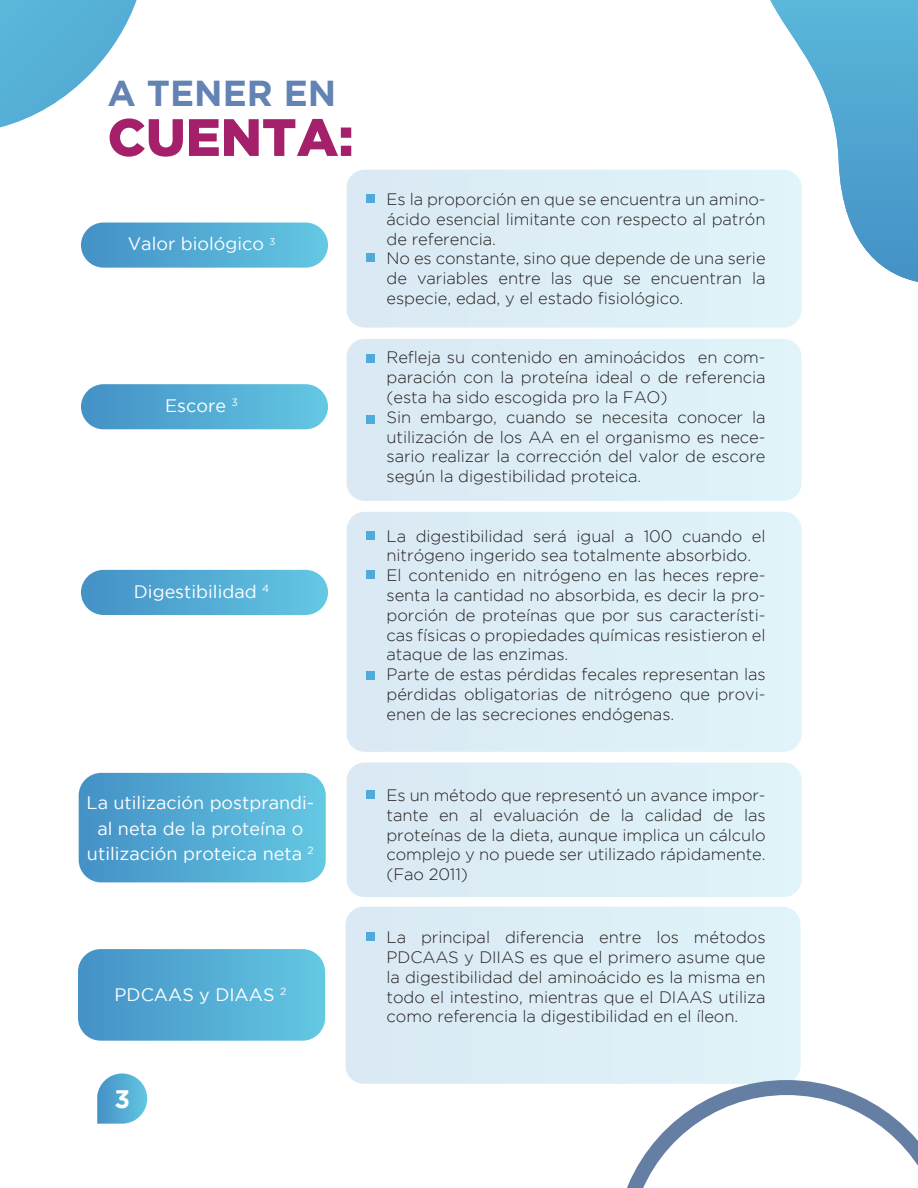
<style>
.page{position:relative;width:918px;height:1188px;background:#fff}
.page>*{position:absolute;margin:0;border:0;box-sizing:border-box;transform-origin:0 0}
.t1{font:700 54px/58.5px "Gotham";color:#50abdb}
.t2{font:900 52.5px "Gotham";color:#a4206a}
.t3{font:700 36px "Gotham";color:#6383b4}
.t4{font:700 25.2px "Gotham";color:#fff}
.t5{font:18px/25.5px "Gotham";color:#fff;text-align:center}
.t6{font:300 16.5px/19.8px "Gotham";letter-spacing:-.005em;color:#231f20}
</style>
<div class="page">
<div style="left:347px;top:170px;width:455px;height:158px;background:#ddeef6;border-radius:18px"></div>
<div style="left:347px;top:339px;width:455px;height:162px;background:#ddeef6;border-radius:18px"></div>
<div style="left:347px;top:512px;width:455px;height:240px;background:#ddeef6;border-radius:18px"></div>
<div style="left:347px;top:762px;width:455px;height:135px;background:#ddeef6;border-radius:18px"></div>
<div style="left:346px;top:907px;width:455px;height:177px;background:#ddeef6;border-radius:18px"></div>
<div style="left:81px;top:223px;width:247px;height:45px;background:linear-gradient(to right,#4490c6,#64c8e3);border-radius:23px"></div>
<div style="left:81px;top:384px;width:247px;height:45px;background:linear-gradient(to right,#4490c6,#64c8e3);border-radius:23px"></div>
<div style="left:81px;top:570px;width:247px;height:45px;background:linear-gradient(to right,#4490c6,#64c8e3);border-radius:23px"></div>
<svg style="left:79px;top:773px;width:247px;height:109px;background:#56add4"></svg>
<svg style="left:78px;top:949px;width:247px;height:92px;background:#57add5"></svg>
<svg style="left:0;top:0;width:137px;height:127px"></svg>
<svg style="left:627px;top:1074px;width:291px;height:114px"></svg>
<svg style="left:97px;top:1073px;width:50px;height:51px"></svg>
<svg style="left:770px;top:0;width:148px;height:282px"></svg>
<h3 class="t3" style="left:108px;top:73px;width:230px">A TENER EN</h3>
<h2 class="t2" style="left:108px;top:107px;width:248px">CUENTA:</h2>
<p class="t5" style="left:128px;top:231px;width:149px">Valor biológico <sup>3</sup></p>
<h1 class="t1" style="left:363px;top:154px;width:17px">. .</h1>
<p class="t6" style="left:387px;top:189px;width:381px">Es la proporción en que se encuentra un amino&shy;ácido esencial limitante con respecto al patrón de referencia.<br>No es constante, sino que depende de una serie de variables entre las que se encuentran la especie, edad, y el estado fisiológico.</p>
<p class="t5" style="left:165px;top:393px;width:74px">Escore <sup>3</sup></p>
<h1 class="t1" style="left:363px;top:311px;width:17px;line-height:61.5px">. .</h1>
<p class="t6" style="left:387px;top:347px;width:381px">Refleja su contenido en aminoácidos en com&shy;paración con la proteína ideal o de referencia (esta ha sido escogida pro la FAO)<br>Sin embargo, cuando se necesita conocer la utilización de los AA en el organismo es nece&shy;sario realizar la corrección del valor de escore según la digestibilidad proteica.</p>
<p class="t5" style="left:134px;top:579px;width:137px">Digestibilidad <sup>4</sup></p>
<h1 class="t1" style="left:363px;top:500px;width:17px;line-height:39px">. .</h1>
<h1 class="t1" style="left:363px;top:630px;width:17px">.</h1>
<p class="t6" style="left:387px;top:526px;width:381px">La digestibilidad será igual a 100 cuando el nitrógeno ingerido sea totalmente absorbido.<br>El contenido en nitrógeno en las heces repre&shy;senta la cantidad no absorbida, es decir la pro&shy;porción de proteínas que por sus característi&shy;cas físicas o propiedades químicas resistieron el ataque de las enzimas.<br>Parte de estas pérdidas fecales representan las pérdidas obligatorias de nitrógeno que provi&shy;enen de las secreciones endógenas.</p>
<p class="t5" style="left:87px;top:790px;width:229px">La utilización postprandi&shy;al neta de la proteína o utilización proteica neta <sup>2</sup></p>
<p class="t5" style="left:115px;top:982px;width:173px">PDCAAS y DIAAS <sup>2</sup></p>
<h3 class="t4" style="left:114px;top:1084px;width:17px">3</h3>
<h1 class="t1" style="left:363px;top:749px;width:17px">.</h1>
<p class="t6" style="left:387px;top:785px;width:381px;text-align:justify">Es un método que representó un avance impor&shy;tante en al evaluación de la calidad de las proteínas de la dieta, aunque implica un cálculo complejo y no puede ser utilizado rápidamente. (Fao 2011)</p>
<h1 class="t1" style="left:363px;top:891px;width:17px">.</h1>
<p class="t6" style="left:387px;top:927px;width:381px;text-align:justify">La principal diferencia entre los métodos PDCAAS y DIIAS es que el primero asume que la digestibilidad del aminoácido es la misma en todo el intestino, mientras que el DIAAS utiliza como referencia la digestibilidad en el íleon.</p>
</div>
